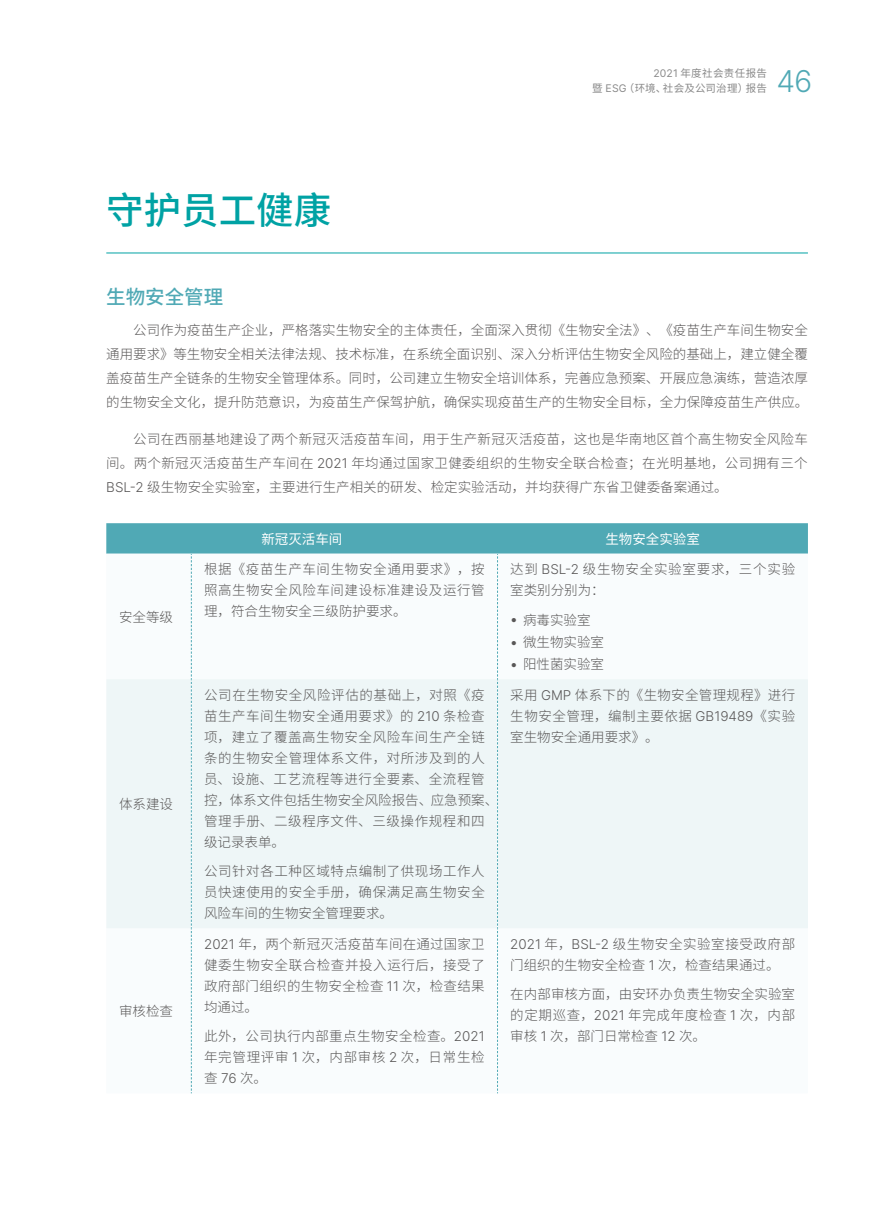
<style>
.page{position:relative;width:893px;height:1212px;background:#fff}
.page>*{position:absolute;margin:0;border:0;box-sizing:border-box;transform-origin:0 0}
.t1{font:500 37.5px "Source Han Sans CN";color:#00a2a4}
.t2{font:300 30px "Inter";color:#50a9b5}
.t3{font:500 19.5px "Source Han Sans CN";color:#50a9b5}
.t4{font:300 13.5px/21px "Source Han Sans SC";letter-spacing:.035em;color:#595757;text-align:justify}
.t5{font:300 13.5px/21px "Source Han Sans SC";color:#595757}
.t6{font:300 13.5px/21px "Source Han Sans SC";letter-spacing:.055em;color:#595757}
.t7{font:13.5px "Source Han Sans SC";color:#fff}
.t8{font:10.5px/15px "Source Han Sans SC";letter-spacing:.02em;color:#898989;text-align:right}
.s1{font-family:"Inter"}
.s2{font-family:"Inter";font-weight:400}
</style>
<div class="page">
<hr style="left:106px;top:253px;width:702px;height:1px;background:#00a2a4">
<svg style="left:106px;top:523px;width:702px;height:570px"></svg>
<h1 class="t1" style="left:106px;top:189px;width:226px">守护员工健康</h1>
<p class="t8" style="left:592px;top:66px;width:176px"><span class="s1">2021</span> 年度社会责任报告<br>暨 <span class="s1">ESG</span>（环境、社会及公司治理）报告</p>
<h2 class="t2" style="left:777px;top:60px;width:37px">46</h2>
<h3 class="t3" style="left:106px;top:286px;width:118px">生物安全管理</h3>
<p class="t4" style="left:106px;top:318px;width:703px;line-height:24px;text-indent:27px">公司作为疫苗生产企业，严格落实生物安全的主体责任，全面深入贯彻《生物安全法》、《疫苗生产车间生物安全通用要求》等生物安全相关法律法规、技术标准，在系统全面识别、深入分析评估生物安全风险的基础上，建立健全覆盖疫苗生产全链条的生物安全管理体系。同时，公司建立生物安全培训体系，完善应急预案、开展应急演练，营造浓厚的生物安全文化，提升防范意识，为疫苗生产保驾护航，确保实现疫苗生产的生物安全目标，全力保障疫苗生产供应。</p>
<p class="t4" style="left:106px;top:427px;width:703px;line-height:24px;text-indent:27px">公司在西丽基地建设了两个新冠灭活疫苗车间，用于生产新冠灭活疫苗，这也是华南地区首个高生物安全风险车间。两个新冠灭活疫苗生产车间在 <span class="s1">2021</span> 年均通过国家卫健委组织的生物安全联合检查；在光明基地，公司拥有三个<span class="s1">BSL-2</span> 级生物安全实验室，主要进行生产相关的研发、检定实验活动，并均获得广东省卫健委备案通过。</p>
<p class="t4" style="left:119px;top:606px;width:55px">安全等级</p>
<p class="t4" style="left:119px;top:794px;width:55px">体系建设</p>
<p class="t4" style="left:119px;top:1001px;width:55px">审核检查</p>
<p class="t7" style="left:261px;top:531px;width:82px">新冠灭活车间</p>
<p class="t7" style="left:605px;top:531px;width:96px">生物安全实验室</p>
<p class="t4" style="left:204px;top:559px;width:282px">根据《疫苗生产车间生物安全通用要求》，按照高生物安全风险车间建设标准建设及运行管理，符合生物安全三级防护要求。</p>
<p class="t6" style="left:510px;top:559px;width:286px">达到 <span class="s1">BSL-2</span> 级生物安全实验室要求，三个实验室类别分别为：</p>
<p class="t4" style="left:510px;top:609px;width:82px"><span class="s2">•</span> 病毒实验室</p>
<p class="t4" style="left:510px;top:632px;width:95px"><span class="s2">•</span> 微生物实验室</p>
<p class="t4" style="left:510px;top:654px;width:95px"><span class="s2">•</span> 阳性菌实验室</p>
<p class="t4" style="left:204px;top:684px;width:296px;text-align:left">公司在生物安全风险评估的基础上，对照《疫苗生产车间生物安全通用要求》的 <span class="s1">210</span> 条检查项，建立了覆盖高生物安全风险车间生产全链条的生物安全管理体系文件，对所涉及到的人员、设施、工艺流程等进行全要素、全流程管控，体系文件包括生物安全风险报告、应急预案、管理手册、二级程序文件、三级操作规程和四级记录表单。</p>
<p class="t4" style="left:204px;top:861px;width:282px">公司针对各工种区域特点编制了供现场工作人员快速使用的安全手册，确保满足高生物安全风险车间的生物安全管理要求。</p>
<p class="t4" style="left:204px;top:933px;width:282px"><span class="s1">2021</span> 年，两个新冠灭活疫苗车间在通过国家卫健委生物安全联合检查并投入运行后，接受了政府部门组织的生物安全检查 <span class="s1">11</span> 次，检查结果均通过。</p>
<p class="t4" style="left:204px;top:1026px;width:282px">此外，公司执行内部重点生物安全检查。<span class="s1">2021</span>年完管理评审 <span class="s1">1</span> 次，内部审核 <span class="s1">2</span> 次，日常生检查 <span class="s1">76</span> 次。</p>
<p class="t4" style="left:510px;top:684px;width:286px">采用 <span class="s1">GMP</span> 体系下的《生物安全管理规程》进行生物安全管理，编制主要依据 <span class="s1">GB19489</span>《实验室生物安全通用要求》。</p>
<p class="t5" style="left:510px;top:933px;width:286px"><span class="s1">2021</span> 年，<span class="s1">BSL-2</span> 级生物安全实验室接受政府部门组织的生物安全检查 <span class="s1">1</span> 次，检查结果通过。</p>
<p class="t4" style="left:510px;top:984px;width:286px">在内部审核方面，由安环办负责生物安全实验室的定期巡查，<span class="s1">2021</span> 年完成年度检查 <span class="s1">1</span> 次，内部审核 <span class="s1">1</span> 次，部门日常检查 <span class="s1">12</span> 次。</p>
</div>
